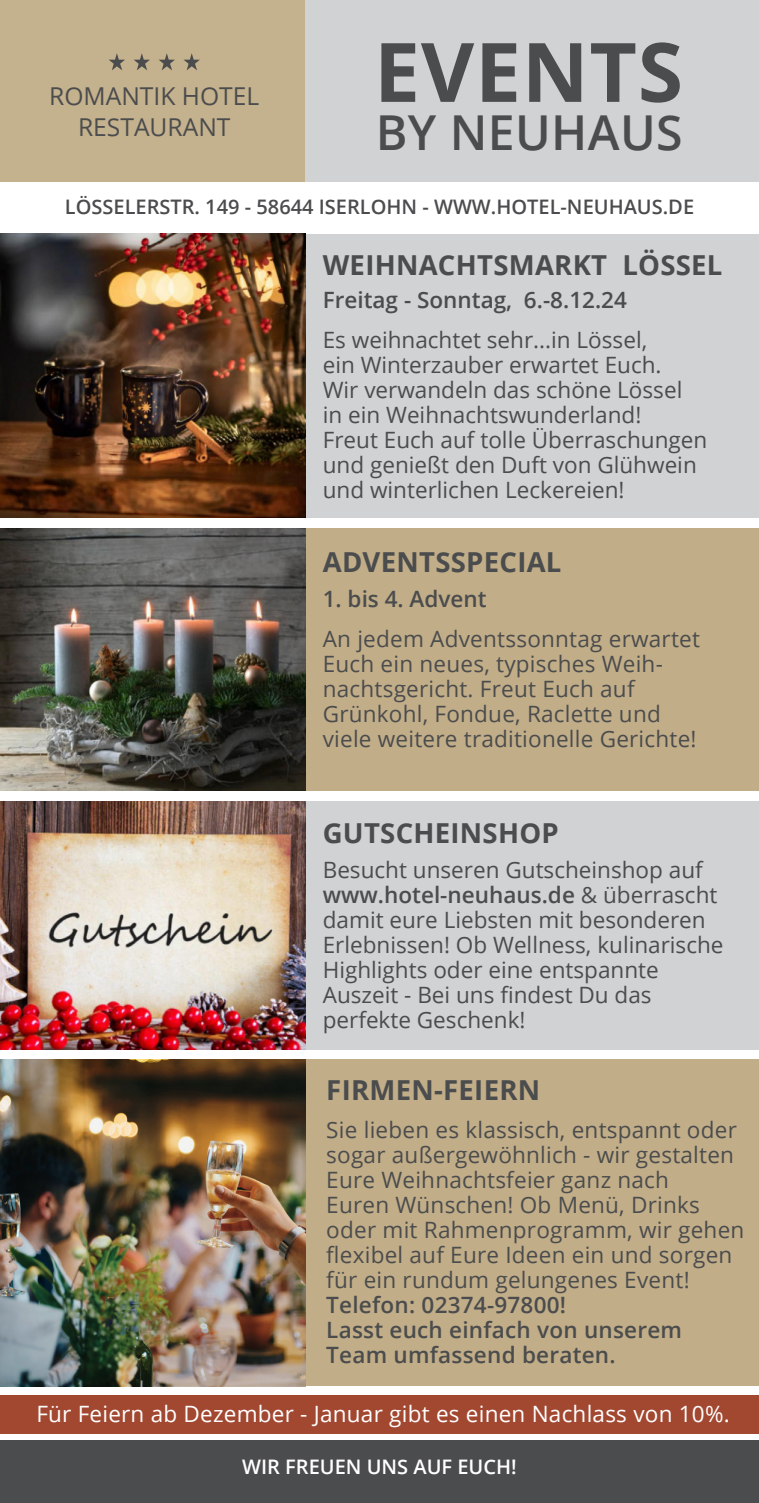
<style>
.page{position:relative;width:759px;height:1503px;background:#fff}
.page>*{position:absolute;margin:0;border:0;box-sizing:border-box;transform-origin:0 0}
.t1{font:700 82px "Open Sans";letter-spacing:.01em;color:#4b4c4d}
.t2{font:600 48.25px "Open Sans";letter-spacing:.01em;color:#4b4c4d}
.t3{font:700 27.5px "Open Sans";letter-spacing:.01em;color:#4b4c4d}
.t4{font:24.5px/30.2px "Open Sans";color:#4b4c4d;text-align:center}
.t5{font:22.5px/25px "Open Sans";color:#4b4c4d}
.t6{font:600 22.5px/25px "Open Sans";letter-spacing:.01em;color:#4b4c4d}
.t7{font:22.5px "Open Sans";letter-spacing:.01em;color:#fff}
.t8{font:600 20px "Open Sans";color:#4b4c4d}
.t9{font:600 20px "Open Sans";color:#fff}
.s1{font-weight:600}
</style>
<div class="page">
<div style="left:305px;top:528px;width:453px;height:262px;background:#c1ad88"></div>
<img style="left:0;top:528px;width:305px;height:262px">
<div style="left:305px;top:234px;width:453px;height:283px;background:#d1d2d4"></div>
<img style="left:0;top:234px;width:305px;height:283px">
<div style="left:0;top:0;width:305px;height:181px;background:#c4b18d"></div>
<div style="left:305px;top:0;width:453px;height:181px;background:#d1d2d4"></div>
<svg style="left:109px;top:53px;width:16px;height:17px"></svg>
<svg style="left:134px;top:53px;width:16px;height:17px"></svg>
<svg style="left:159px;top:53px;width:16px;height:17px"></svg>
<svg style="left:183px;top:53px;width:17px;height:17px"></svg>
<div style="left:305px;top:801px;width:453px;height:248px;background:#d1d2d4"></div>
<img style="left:0;top:801px;width:305px;height:248px">
<div style="left:0;top:1440px;width:758px;height:62px;background:#4b4c4d"></div>
<div style="left:7px;top:1059px;width:751px;height:326px;background:#c1ad88"></div>
<img style="left:0;top:1059px;width:305px;height:326px">
<div style="left:0;top:1394px;width:758px;height:39px;background:#a24831"></div>
<p class="t4" style="left:49px;top:81px;width:211px">ROMANTIK HOTEL<br>RESTAURANT</p>
<h1 class="t1" style="left:374px;top:14px;width:310px">EVENTS</h1>
<h2 class="t2" style="left:375px;top:99px;width:308px">BY NEUHAUS</h2>
<p class="t8" style="left:65px;top:193px;width:630px">LÖSSELERSTR. 149 - 58644 ISERLOHN - WWW.HOTEL-NEUHAUS.DE</p>
<p class="t3" style="left:322px;top:245px;width:401px">WEIHNACHTSMARKT LÖSSEL</p>
<p class="t6" style="left:322px;top:286px;width:305px">Freitag - Sonntag, 6.-8.12.24</p>
<p class="t5" style="left:322px;top:326px;width:386px">Es weihnachtet sehr...in Lössel,<br>ein Winterzauber erwartet Euch.<br>Wir verwandeln das schöne Lössel in ein Weihnachtswunderland!<br>Freut Euch auf tolle Überraschungen und genießt den Duft von Glühwein und winterlichen Leckereien!</p>
<p class="t3" style="left:322px;top:543px;width:240px">ADVENTSSPECIAL</p>
<p class="t6" style="left:322px;top:586px;width:165px">1. bis 4. Advent</p>
<p class="t5" style="left:322px;top:626px;width:378px">An jedem Adventssonntag erwartet Euch ein neues, typisches Weih&shy;nachtsgericht. Freut Euch auf Grünkohl, Fondue, Raclette und viele weitere traditionelle Gerichte!</p>
<p class="t3" style="left:322px;top:813px;width:237px">GUTSCHEINSHOP</p>
<p class="t5" style="left:322px;top:856px;width:402px">Besucht unseren Gutscheinshop auf <span class="s1">www.hotel-neuhaus.de</span> &amp; überrascht damit eure Liebsten mit besonderen Erlebnissen! Ob Wellness, kulinarische Highlights oder eine entspannte Auszeit - Bei uns findest Du das perfekte Geschenk!</p>
<p class="t3" style="left:326px;top:1071px;width:215px">FIRMEN-FEIERN</p>
<p class="t5" style="left:326px;top:1116px;width:419px">Sie lieben es klassisch, entspannt oder sogar außergewöhnlich - wir gestalten Eure Weihnachtsfeier ganz nach<br>Euren Wünschen! Ob Menü, Drinks oder mit Rahmenprogramm, wir gehen flexibel auf Eure Ideen ein und sorgen für ein rundum gelungenes Event!</p>
<p class="t6" style="left:326px;top:1291px;width:357px">Telefon: 02374-97800!<br>Lasst euch einfach von unserem<br>Team umfassend beraten.</p>
<p class="t7" style="left:36px;top:1397px;width:694px">Für Feiern ab Dezember - Januar gibt es einen Nachlass von 10%.</p>
<p class="t9" style="left:242px;top:1453px;width:276px">WIR FREUEN UNS AUF EUCH!</p>
</div>
